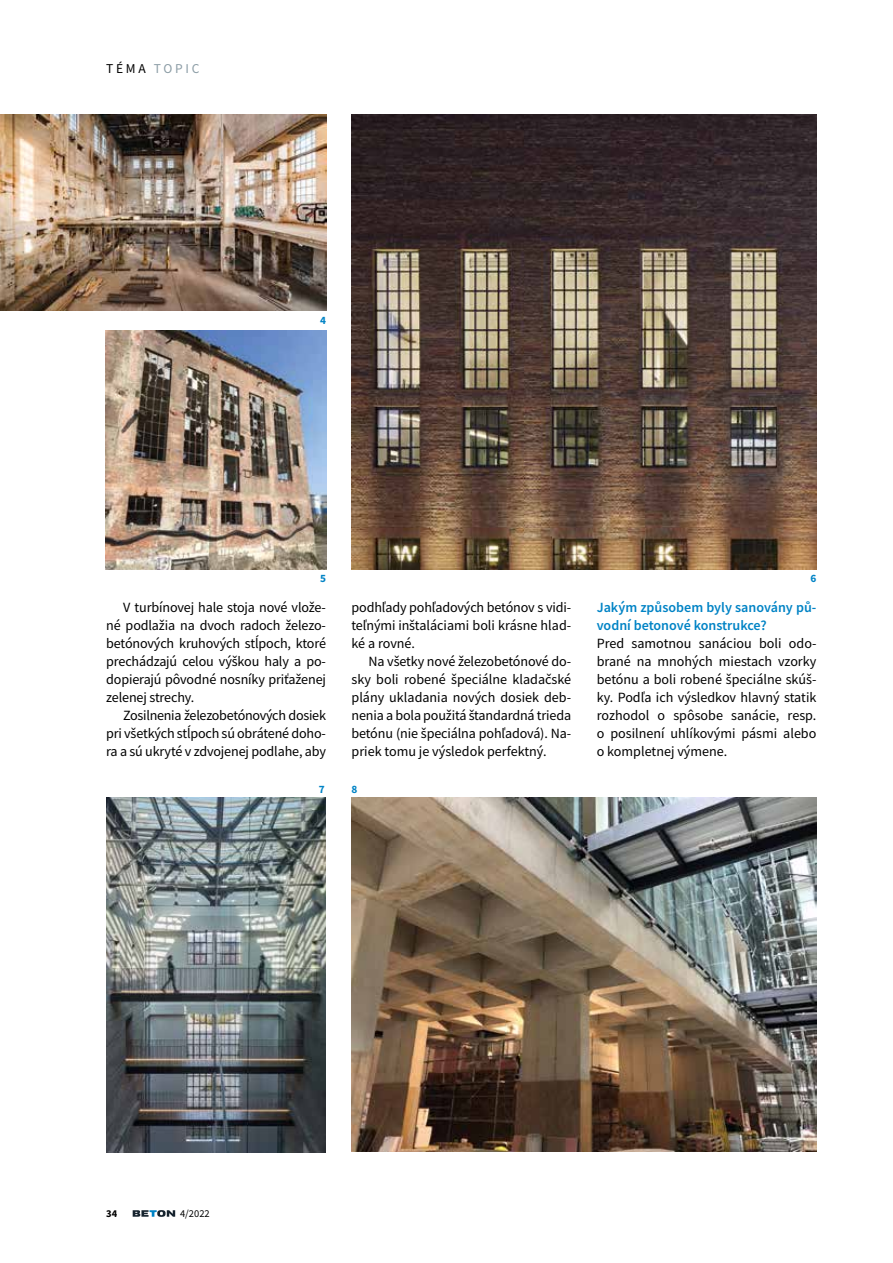
<style>
.page{position:relative;width:893px;height:1263px;background:#fff}
.page>*{position:absolute;margin:0;border:0;box-sizing:border-box;transform-origin:0 0}
.t1{font:14.1px/18px "Source Sans Pro";letter-spacing:-.01em;color:#000;text-align:justify}
.t2{font:600 14.1px/18px "Source Sans Pro";color:#0083c5}
.t3{font:13.5px "Source Sans Pro";letter-spacing:.2em;color:#8c9da6}
.t4{font:700 11.25px "Source Sans Pro";color:#0083c5}
.t5{font:10.5px "Source Sans Pro";color:#000}
.t6{font:700 10.5px "Source Sans Pro";color:#000}
.s1{color:#000}
</style>
<div class="page">
<svg style="left:133px;top:1210px;width:42px;height:7px"></svg>
<img style="left:351px;top:115px;width:465px;height:454px">
<img style="left:106px;top:330px;width:220px;height:239px">
<img style="left:0;top:115px;width:326px;height:196px">
<img style="left:106px;top:798px;width:220px;height:355px">
<img style="left:351px;top:798px;width:465px;height:353px">
<p class="t3" style="left:106px;top:60px;width:95px"><span class="s1">TÉMA</span> TOPIC</p>
<p class="t4" style="left:320px;top:312px;width:7px">4</p>
<p class="t4" style="left:320px;top:571px;width:7px">5</p>
<p class="t1" style="left:106px;top:598px;width:221px;text-indent:17px">V turbínovej hale stoja nové vlože&shy;né podlažia na dvoch radoch železo&shy;betónových kruhových stĺpoch, ktoré prechádzajú celou výškou haly a po&shy;dopierajú pôvodné nosníky priťaženej zelenej strechy.</p>
<p class="t1" style="left:106px;top:706px;width:221px;text-indent:17px">Zosilnenia železobetónových dosiek pri všetkých stĺpoch sú obrátené doho&shy;ra a sú ukryté v zdvojenej podlahe, aby</p>
<p class="t1" style="left:351px;top:598px;width:221px">podhľady pohľadových betónov s vidi&shy;teľnými inštaláciami boli krásne hlad&shy;ké a rovné.</p>
<p class="t1" style="left:351px;top:652px;width:221px;text-indent:17px">Na všetky nové železobetónové do&shy;sky boli robené špeciálne kladačské plány ukladania nových dosiek deb&shy;nenia a bola použitá štandardná trieda betónu (nie špeciálna pohľadová). Na&shy;priek tomu je výsledok perfektný.</p>
<p class="t4" style="left:319px;top:781px;width:7px">7</p>
<p class="t4" style="left:351px;top:781px;width:7px">8</p>
<p class="t4" style="left:810px;top:571px;width:7px">6</p>
<p class="t2" style="left:597px;top:598px;width:221px">Jakým způsobem byly sanovány pů&shy;vodní betonové konstrukce?</p>
<p class="t1" style="left:597px;top:634px;width:221px">Pred samotnou sanáciou boli odo&shy;brané na mnohých miestach vzorky betónu a boli robené špeciálne skúš&shy;ky. Podľa ich výsledkov hlavný statik rozhodol o spôsobe sanácie, resp. o posilnení uhlíkovými pásmi alebo o kompletnej výmene.</p>
<p class="t6" style="left:106px;top:1206px;width:13px">34</p>
<p class="t5" style="left:180px;top:1207px;width:31px">4/2022</p>
</div>
